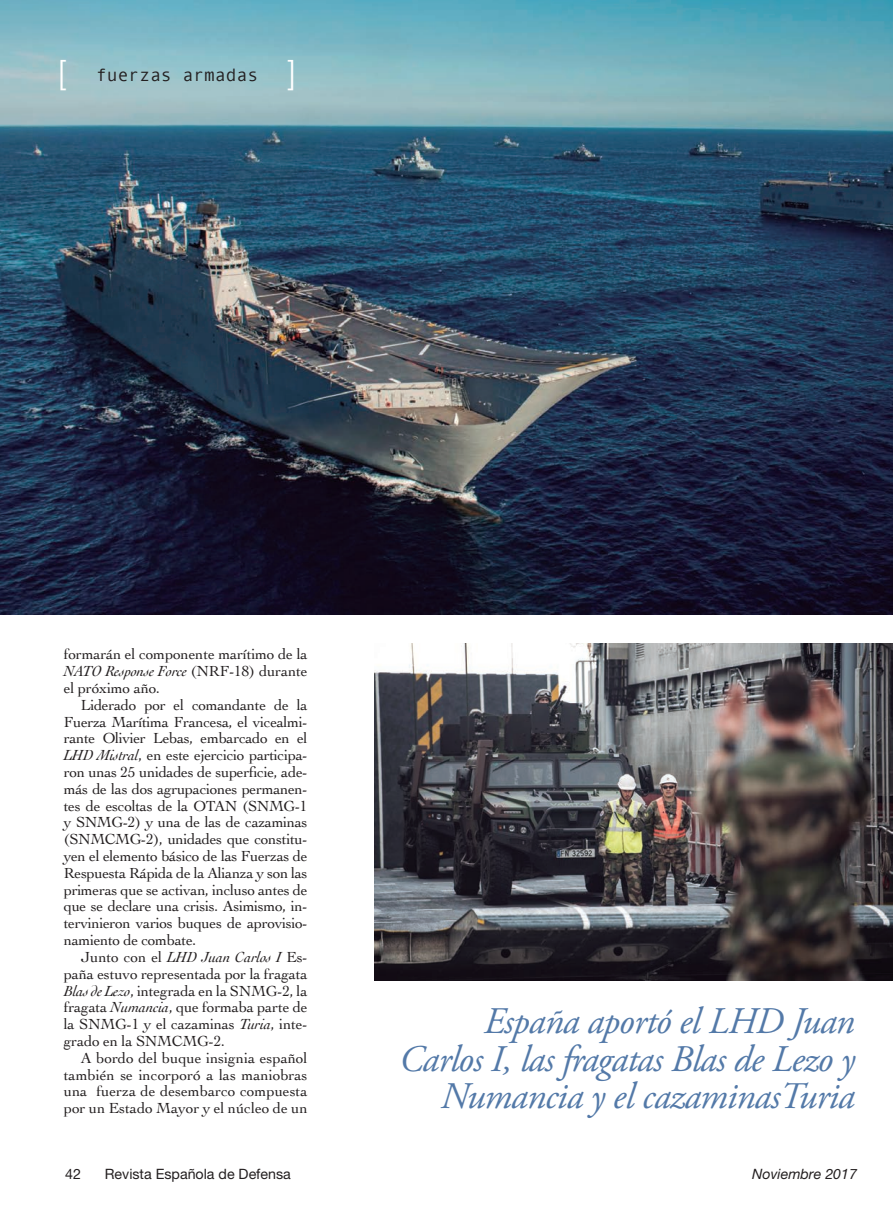
<style>
.page{position:relative;width:893px;height:1217px;background:#fff}
.page>*{position:absolute;margin:0;border:0;box-sizing:border-box;transform-origin:0 0}
.t1{font:italic 37.5px/37.5px "Adobe Garamond Pro";letter-spacing:-.02em;color:#5379a8;text-align:right}
.t2{font:300 33px "Helvetica Neue";color:#fff}
.t3{font:18px "Monotypecom";color:#231f20}
.t4{font:15.3px/16.8px "Cochin";letter-spacing:-.01em;color:#231f20;text-align:justify}
.t5{font:14.25px "Helvetica Neue";color:#231f20}
.t6{font:italic 14.25px "Helvetica Neue";color:#231f20}
.s1{font-family:"Helvetica Neue";font-weight:300;font-size:33px;color:#fff}
.s2{font-style:italic}
</style>
<div class="page">
<img style="left:0;top:0;width:893px;height:614px">
<img style="left:375px;top:643px;width:518px;height:337px">
<h2 class="t2" style="left:58px;top:52px;width:9px">[</h2>
<p class="t3" style="left:96px;top:64px;width:201px">fuerzas armadas <span class="s1">]</span></p>
<p class="t4" style="left:64px;top:645px;width:245px">formarán el componente marítimo de la <span class="s2">NATO Response Force</span> (NRF-18) durante el próximo año.</p>
<p class="t4" style="left:64px;top:695px;width:245px;text-indent:17px">Liderado por el comandante de la Fuerza Marítima Francesa, el vicealmi&shy;rante Olivier Lebas, embarcado en el <span class="s2">LHD Mistral</span>, en este ejercicio participa&shy;ron unas 25 unidades de superficie, ade&shy;más de las dos agrupaciones permanen&shy;tes de escoltas de la OTAN (SNMG-1 y SNMG-2) y una de las de cazaminas (SNMCMG-2), unidades que constitu&shy;yen el elemento básico de las Fuerzas de Respuesta Rápida de la Alianza y son las primeras que se activan, incluso antes de que se declare una crisis. Asimismo, in&shy;tervinieron varios buques de aprovisio&shy;namiento de combate.</p>
<p class="t4" style="left:64px;top:947px;width:245px;text-indent:17px">Junto con el <span class="s2">LHD Juan Carlos I</span> Es&shy;paña estuvo representada por la fragata <span class="s2">Blas de Lezo</span>, integrada en la SNMG-2, la fragata <span class="s2">Numancia</span>, que formaba parte de la SNMG-1 y el cazaminas <span class="s2">Turia</span>, inte&shy;grado en la SNMCMG-2.</p>
<p class="t4" style="left:64px;top:1048px;width:245px;text-indent:17px">A bordo del buque insignia español también se incorporó a las maniobras una fuerza de desembarco compuesta por un Estado Mayor y el núcleo de un</p>
<h1 class="t1" style="left:399px;top:1003px;width:457px">España aportó el LHD Juan<br>Carlos I, las fragatas Blas de Lezo y<br>Numancia y el cazaminasTuria</h1>
<p class="t5" style="left:65px;top:1164px;width:17px">42</p>
<p class="t5" style="left:105px;top:1164px;width:188px">Revista Española de Defensa</p>
<p class="t6" style="left:752px;top:1164px;width:106px">Noviembre 2017</p>
</div>
